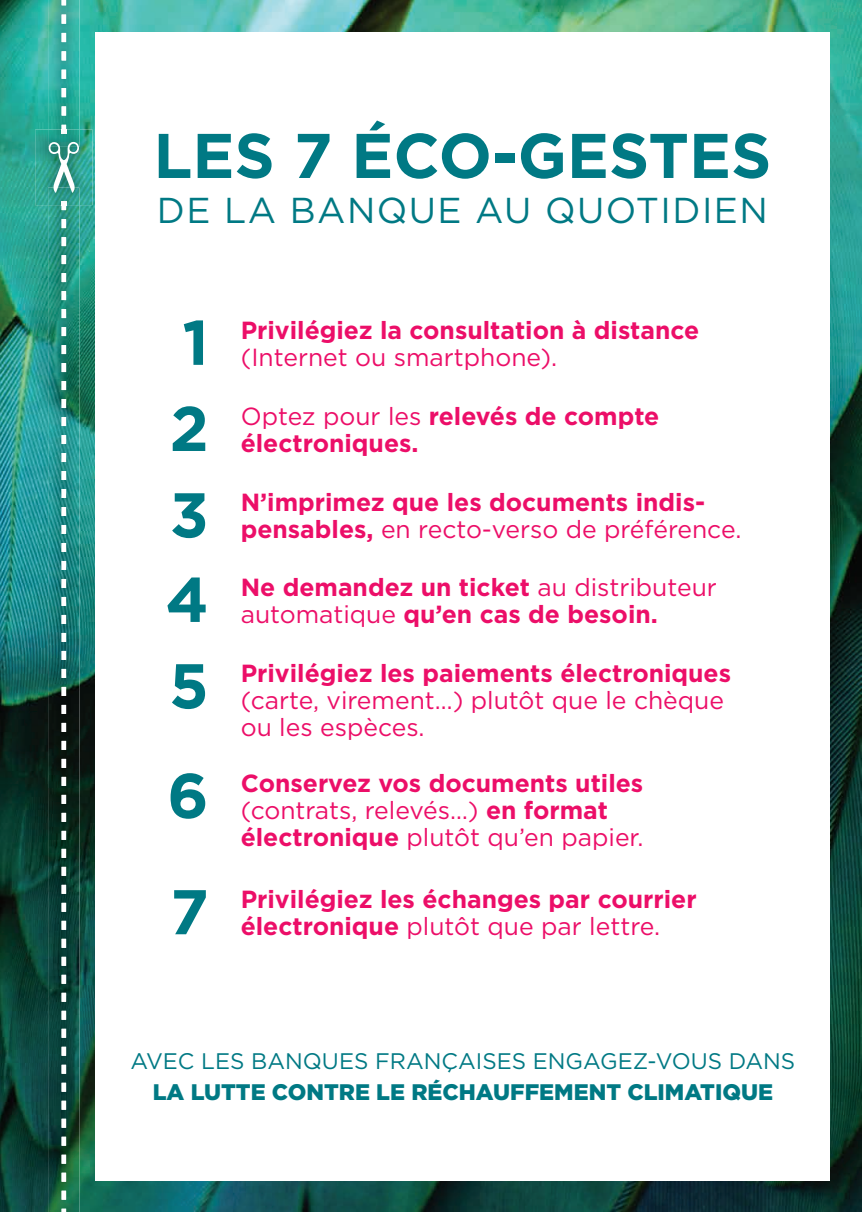
<style>
.page{position:relative;width:862px;height:1212px;background:#fff}
.page>*{position:absolute;margin:0;border:0;box-sizing:border-box;transform-origin:0 0}
.t1{font:700 63px/85.7px "Gotham";color:#007984;text-align:justify}
.t2{font:36px "Gotham";letter-spacing:.04em;color:#007984}
.t3{font:700 24.75px/27px "Gotham";color:#ec0e68}
.t4{font:24.75px/27px "Gotham";color:#ec0e68}
.t5{font:22.5px "Gotham";color:#007984}
.t6{font:900 22.5px "Gotham";color:#007984}
.s1{font-weight:400}
</style>
<div class="page">
<img style="left:0;top:0;width:861px;height:1212px">
<div style="left:96px;top:32px;width:733px;height:1148px;background:#fff"></div>
<img style="left:48px;top:205px;width:31px;height:1007px">
<svg style="left:62px;top:219px;width:4px;height:9px"></svg>
<svg style="left:62px;top:237px;width:4px;height:9px"></svg>
<svg style="left:62px;top:255px;width:4px;height:9px"></svg>
<svg style="left:62px;top:273px;width:4px;height:9px"></svg>
<svg style="left:62px;top:291px;width:4px;height:9px"></svg>
<svg style="left:62px;top:309px;width:4px;height:9px"></svg>
<svg style="left:62px;top:327px;width:4px;height:9px"></svg>
<svg style="left:62px;top:345px;width:4px;height:9px"></svg>
<svg style="left:62px;top:363px;width:4px;height:9px"></svg>
<svg style="left:62px;top:381px;width:4px;height:9px"></svg>
<svg style="left:62px;top:399px;width:4px;height:9px"></svg>
<svg style="left:62px;top:417px;width:4px;height:9px"></svg>
<svg style="left:62px;top:435px;width:4px;height:9px"></svg>
<svg style="left:62px;top:453px;width:4px;height:9px"></svg>
<svg style="left:62px;top:471px;width:4px;height:9px"></svg>
<svg style="left:62px;top:489px;width:4px;height:9px"></svg>
<svg style="left:62px;top:507px;width:4px;height:9px"></svg>
<svg style="left:62px;top:525px;width:4px;height:9px"></svg>
<svg style="left:62px;top:543px;width:4px;height:9px"></svg>
<svg style="left:62px;top:561px;width:4px;height:9px"></svg>
<svg style="left:62px;top:579px;width:4px;height:9px"></svg>
<svg style="left:62px;top:597px;width:4px;height:9px"></svg>
<svg style="left:62px;top:615px;width:4px;height:9px"></svg>
<svg style="left:62px;top:633px;width:4px;height:9px"></svg>
<svg style="left:62px;top:651px;width:4px;height:9px"></svg>
<svg style="left:62px;top:669px;width:4px;height:9px"></svg>
<svg style="left:62px;top:687px;width:4px;height:9px"></svg>
<svg style="left:62px;top:705px;width:4px;height:9px"></svg>
<svg style="left:62px;top:723px;width:4px;height:9px"></svg>
<svg style="left:62px;top:741px;width:4px;height:9px"></svg>
<svg style="left:62px;top:759px;width:4px;height:9px"></svg>
<svg style="left:62px;top:777px;width:4px;height:9px"></svg>
<svg style="left:62px;top:795px;width:4px;height:9px"></svg>
<svg style="left:62px;top:813px;width:4px;height:9px"></svg>
<svg style="left:62px;top:831px;width:4px;height:9px"></svg>
<svg style="left:62px;top:849px;width:4px;height:9px"></svg>
<svg style="left:62px;top:867px;width:4px;height:9px"></svg>
<svg style="left:62px;top:885px;width:4px;height:9px"></svg>
<svg style="left:62px;top:903px;width:4px;height:9px"></svg>
<svg style="left:62px;top:921px;width:4px;height:9px"></svg>
<svg style="left:62px;top:939px;width:4px;height:9px"></svg>
<svg style="left:62px;top:957px;width:4px;height:9px"></svg>
<svg style="left:62px;top:975px;width:4px;height:9px"></svg>
<svg style="left:62px;top:993px;width:4px;height:9px"></svg>
<svg style="left:62px;top:1011px;width:4px;height:9px"></svg>
<svg style="left:62px;top:1029px;width:4px;height:9px"></svg>
<svg style="left:62px;top:1047px;width:4px;height:9px"></svg>
<svg style="left:62px;top:1065px;width:4px;height:9px"></svg>
<svg style="left:62px;top:1083px;width:4px;height:9px"></svg>
<svg style="left:62px;top:1101px;width:4px;height:9px"></svg>
<svg style="left:62px;top:1119px;width:4px;height:9px"></svg>
<svg style="left:62px;top:1137px;width:4px;height:9px"></svg>
<svg style="left:62px;top:1155px;width:4px;height:9px"></svg>
<svg style="left:62px;top:1173px;width:4px;height:9px"></svg>
<svg style="left:62px;top:1191px;width:4px;height:9px"></svg>
<svg style="left:62px;top:1209px;width:4px;height:3px"></svg>
<img style="left:48px;top:0;width:31px;height:130px">
<svg style="left:62px;top:0;width:4px;height:5px"></svg>
<svg style="left:62px;top:15px;width:4px;height:9px"></svg>
<svg style="left:62px;top:33px;width:4px;height:9px"></svg>
<svg style="left:62px;top:51px;width:4px;height:9px"></svg>
<svg style="left:62px;top:70px;width:4px;height:9px"></svg>
<svg style="left:62px;top:88px;width:4px;height:9px"></svg>
<svg style="left:62px;top:106px;width:4px;height:10px"></svg>
<img style="left:35px;top:130px;width:57px;height:75px">
<img style="left:48px;top:188px;width:31px;height:17px">
<svg style="left:62px;top:201px;width:4px;height:9px"></svg>
<svg style="left:62px;top:125px;width:4px;height:9px"></svg>
<svg style="left:49px;top:142px;width:30px;height:51px"></svg>
<h1 class="t1" style="left:153px;top:112px;width:619px">LES 7 ÉCO-GESTES</h1>
<h2 class="t2" style="left:157px;top:187px;width:612px">DE LA BANQUE AU QUOTIDIEN</h2>
<h1 class="t1" style="left:182px;top:299px;width:28px">1</h1>
<h1 class="t1" style="left:165px;top:385px;width:45px">2<br>3<br>4<br>5</h1>
<h1 class="t1" style="left:167px;top:737px;width:43px;line-height:116.3px">6<br>7</h1>
<p class="t3" style="left:240px;top:316px;width:460px">Privilégiez la consultation à distance</p>
<p class="t4" style="left:240px;top:343px;width:318px">(Internet ou smartphone).</p>
<p class="t3" style="left:240px;top:402px;width:420px"><span class="s1">Optez pour les</span> relevés de compte électroniques.</p>
<p class="t3" style="left:240px;top:489px;width:502px">N’imprimez que les documents indis&shy;pensables, <span class="s1">en recto-verso de préférence.</span></p>
<p class="t3" style="left:240px;top:573px;width:477px">Ne demandez un ticket <span class="s1">au distributeur automatique</span> qu’en cas de besoin.</p>
<p class="t3" style="left:240px;top:660px;width:491px">Privilégiez les paiements électroniques</p>
<p class="t4" style="left:240px;top:686px;width:484px">(carte, virement…) plutôt que le chèque ou les espèces.</p>
<p class="t3" style="left:240px;top:769px;width:404px">Conservez vos documents utiles <span class="s1">(contrats, relevés…)</span> en format électronique <span class="s1">plutôt qu’en papier.</span></p>
<p class="t3" style="left:240px;top:886px;width:457px">Privilégiez les échanges par courrier électronique <span class="s1">plutôt que par lettre.</span></p>
<p class="t5" style="left:130px;top:1046px;width:666px">AVEC LES BANQUES FRANÇAISES ENGAGEZ-VOUS DANS</p>
<p class="t6" style="left:153px;top:1077px;width:621px">LA LUTTE CONTRE LE RÉCHAUFFEMENT CLIMATIQUE</p>
</div>
